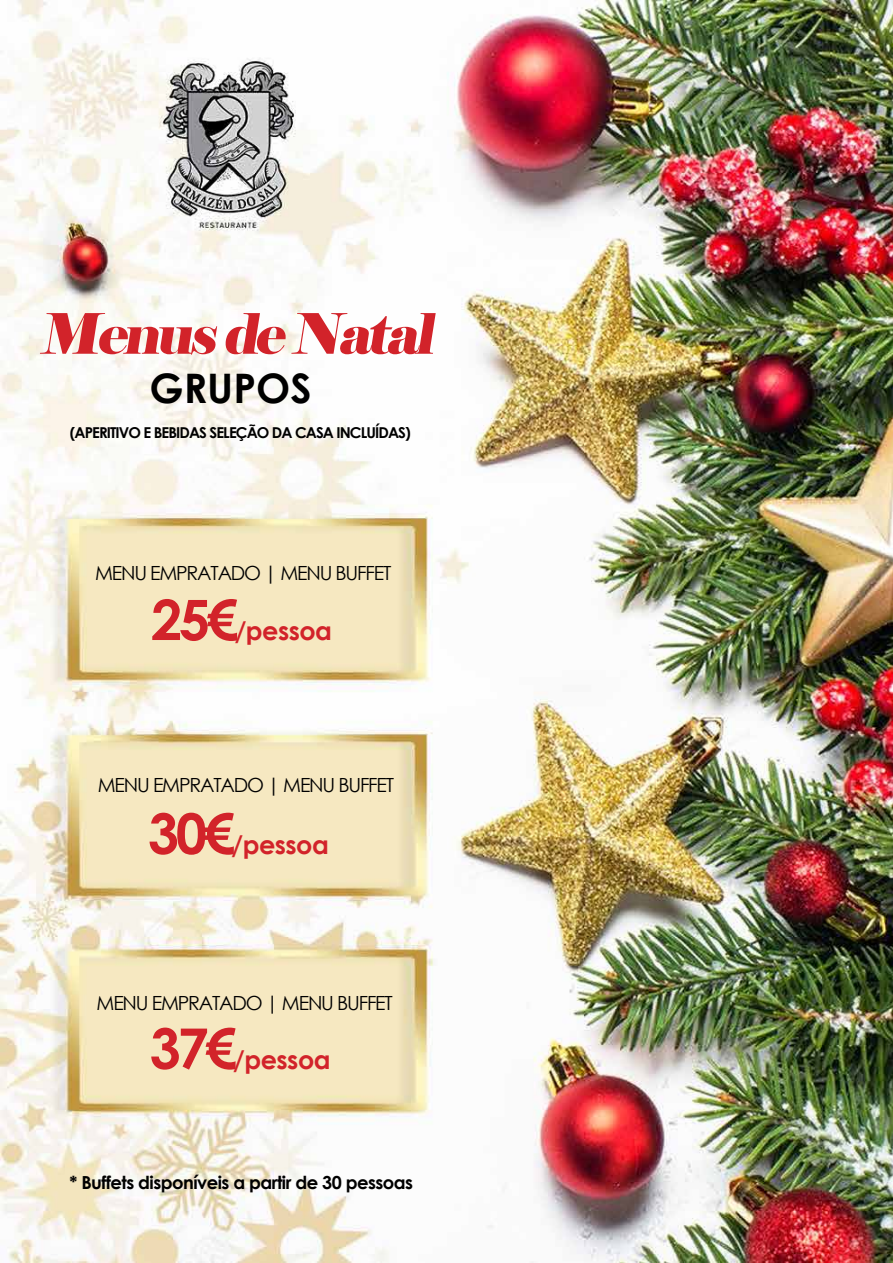
<style>
.page{position:relative;width:893px;height:1263px;background:#fff}
.page>*{position:absolute;margin:0;border:0;box-sizing:border-box;transform-origin:0 0}
.t1{font:italic 55.8px "Elephant";color:#d2232a}
.t2{font:700 40.65px "Century Gothic";color:#000}
.t3{font:700 25.5px "Century Gothic";letter-spacing:-.02em;color:#d2232a}
.t4{font:19.5px "Century Gothic";letter-spacing:-.06em;color:#000}
.t5{font:700 18px "Century Gothic";letter-spacing:-.03em;color:#000}
.t6{font:700 15px "Century Gothic";letter-spacing:-.06em;color:#000}
.s1{font-size:55.8px}
</style>
<div class="page">
<img style="left:1px;top:1px;width:892px;height:1262px">
<h1 class="t1" style="left:40px;top:299px;width:407px">MenusdeNatal</h1>
<h2 class="t2" style="left:149px;top:357px;width:163px">GRUPOS</h2>
<p class="t6" style="left:70px;top:421px;width:343px">(APERITIVO E BEBIDAS SELEÇÃO DA CASA INCLUÍDAS)</p>
<p class="t4" style="left:95px;top:559px;width:298px">MENU EMPRATADO | MENU BUFFET</p>
<h3 class="t3" style="left:151px;top:611px;width:183px"><span class="s1">25€</span>/pessoa</h3>
<p class="t4" style="left:98px;top:772px;width:298px">MENU EMPRATADO | MENU BUFFET</p>
<h3 class="t3" style="left:148px;top:825px;width:183px"><span class="s1">30€</span>/pessoa</h3>
<p class="t4" style="left:97px;top:990px;width:298px">MENU EMPRATADO | MENU BUFFET</p>
<h3 class="t3" style="left:150px;top:1040px;width:183px"><span class="s1">37€</span>/pessoa</h3>
<p class="t5" style="left:70px;top:1169px;width:345px">* Buffets disponíveis a partir de 30 pessoas</p>
</div>
